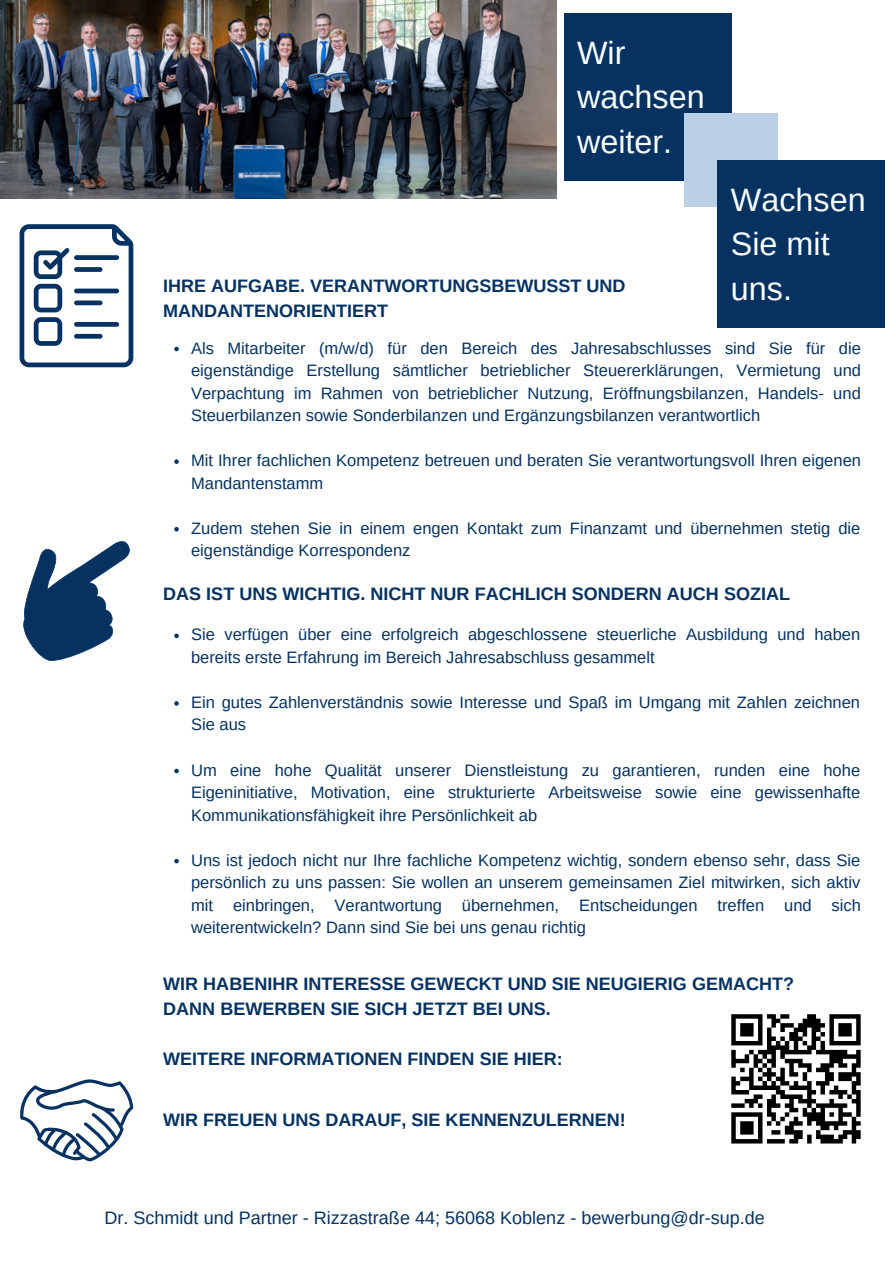
<style>
.page{position:relative;width:894px;height:1264px;background:#fff}
.page>*{position:absolute;margin:0;border:0;box-sizing:border-box;transform-origin:0 0}
.t1{font:32.25px/44.4px "Arimo";color:#f8fdfc}
.t2{font:700 18px/25px "Arimo";color:#053261}
.t3{font:18px "Arimo";color:#053261}
.t4{font:16.5px/22.5px "Arimo";color:#053261}
</style>
<div class="page">
<img style="left:0;top:0;width:556px;height:198px">
<div style="left:564px;top:13px;width:167px;height:167px;background:#053261"></div>
<div style="left:684px;top:114px;width:93px;height:93px;background:#b9d0e7"></div>
<div style="left:717px;top:160px;width:167px;height:167px;background:#053261"></div>
<svg style="left:174px;top:347px;width:5px;height:4px"></svg>
<svg style="left:174px;top:459px;width:5px;height:5px"></svg>
<svg style="left:174px;top:527px;width:5px;height:4px"></svg>
<svg style="left:20px;top:224px;width:113px;height:143px"></svg>
<div style="left:74px;top:255px;width:45px;height:5px;background:#053261;border-radius:2px"></div>
<div style="left:74px;top:267px;width:28px;height:5px;background:#053261;border-radius:2px"></div>
<div style="left:74px;top:288px;width:45px;height:5px;background:#053261;border-radius:2px"></div>
<div style="left:74px;top:300px;width:28px;height:5px;background:#053261;border-radius:2px"></div>
<div style="left:74px;top:322px;width:45px;height:5px;background:#053261;border-radius:2px"></div>
<div style="left:74px;top:334px;width:28px;height:5px;background:#053261;border-radius:2px"></div>
<svg style="left:23px;top:541px;width:107px;height:120px"></svg>
<svg style="left:174px;top:633px;width:5px;height:5px"></svg>
<svg style="left:174px;top:701px;width:5px;height:4px"></svg>
<svg style="left:174px;top:768px;width:5px;height:5px"></svg>
<svg style="left:174px;top:858px;width:5px;height:5px"></svg>
<svg style="left:731px;top:1014px;width:129px;height:129px"></svg>
<svg style="left:20px;top:1079px;width:113px;height:82px"></svg>
<p class="t1" style="left:577px;top:30px;width:50px">Wir</p>
<p class="t1" style="left:577px;top:75px;width:129px">wachsen weiter.</p>
<p class="t2" style="left:163px;top:273px;width:464px">IHRE AUFGABE. VERANTWORTUNGSBEWUSST UND<br>MANDANTENORIENTIERT</p>
<p class="t1" style="left:730px;top:177px;width:136px">Wachsen<br>Sie mit uns.</p>
<p class="t4" style="left:191px;top:336px;width:671px;text-align:justify">Als Mitarbeiter (m/w/d) für den Bereich des Jahresabschlusses sind Sie für die eigenständige Erstellung sämtlicher betrieblicher Steuererklärungen, Vermietung und Verpachtung im Rahmen von betrieblicher Nutzung, Eröffnungsbilanzen, Handels- und Steuerbilanzen sowie Sonderbilanzen und Ergänzungsbilanzen verantwortlich</p>
<p class="t4" style="left:191px;top:449px;width:671px">Mit Ihrer fachlichen Kompetenz betreuen und beraten Sie verantwortungsvoll Ihren eigenen<br>Mandantenstamm</p>
<p class="t4" style="left:191px;top:517px;width:670px">Zudem stehen Sie in einem engen Kontakt zum Finanzamt und übernehmen stetig die eigenständige Korrespondenz</p>
<p class="t2" style="left:163px;top:581px;width:628px">DAS IST UNS WICHTIG. NICHT NUR FACHLICH SONDERN AUCH SOZIAL</p>
<p class="t4" style="left:191px;top:623px;width:670px">Sie verfügen über eine erfolgreich abgeschlossene steuerliche Ausbildung und haben bereits erste Erfahrung im Bereich Jahresabschluss gesammelt</p>
<p class="t4" style="left:191px;top:691px;width:670px">Ein gutes Zahlenverständnis sowie Interesse und Spaß im Umgang mit Zahlen zeichnen<br>Sie aus</p>
<p class="t4" style="left:191px;top:758px;width:670px;text-align:justify">Um eine hohe Qualität unserer Dienstleistung zu garantieren, runden eine hohe Eigeninitiative, Motivation, eine strukturierte Arbeitsweise sowie eine gewissenhafte Kommunikationsfähigkeit ihre Persönlichkeit ab</p>
<p class="t4" style="left:191px;top:848px;width:671px;text-align:justify">Uns ist jedoch nicht nur Ihre fachliche Kompetenz wichtig, sondern ebenso sehr, dass Sie persönlich zu uns passen: Sie wollen an unserem gemeinsamen Ziel mitwirken, sich aktiv mit einbringen, Verantwortung übernehmen, Entscheidungen treffen und sich weiterentwickeln? Dann sind Sie bei uns genau richtig</p>
<p class="t2" style="left:163px;top:970px;width:632px">WIR HABENIHR INTERESSE GEWECKT UND SIE NEUGIERIG GEMACHT?</p>
<p class="t2" style="left:163px;top:995px;width:389px">DANN BEWERBEN SIE SICH JETZT BEI UNS.</p>
<p class="t2" style="left:163px;top:1046px;width:401px">WEITERE INFORMATIONEN FINDEN SIE HIER:</p>
<p class="t2" style="left:163px;top:1107px;width:464px">WIR FREUEN UNS DARAUF, SIE KENNENZULERNEN!</p>
<p class="t3" style="left:104px;top:1207px;width:661px">Dr. Schmidt und Partner - Rizzastraße 44; 56068 Koblenz - bewerbung@dr-sup.de</p>
</div>
